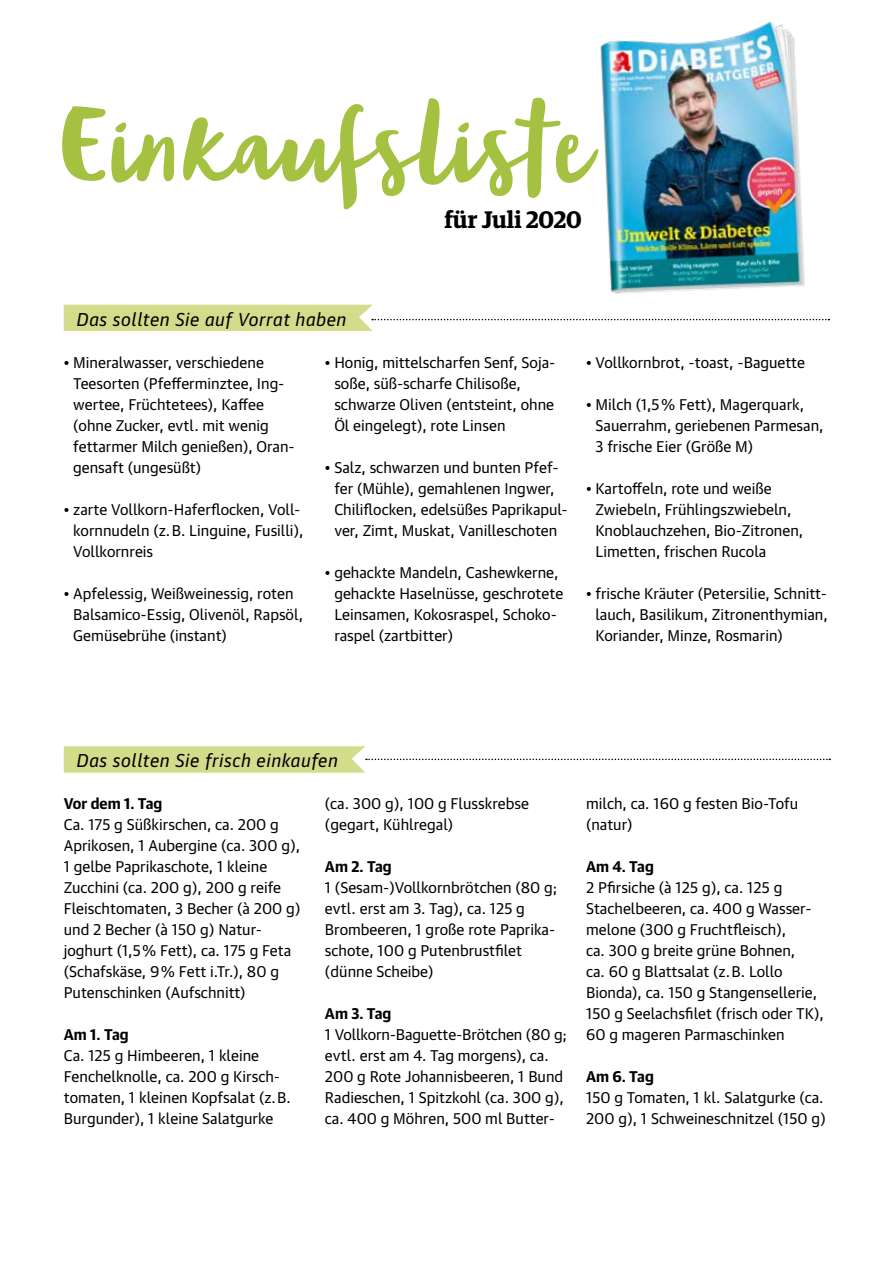
<style>
.page{position:relative;width:893px;height:1263px;background:#fff}
.page>*{position:absolute;margin:0;border:0;box-sizing:border-box;transform-origin:0 0}
.t1{font:88.05px "Blog Script";letter-spacing:-.005em;color:#a5c141}
.t2{font:600 24px "Guardian Egyp";color:#000}
.t3{font:italic 18px "Guardian Text Sans";letter-spacing:.03em;color:#000}
.t4{font:15px/21px "Guardian Text Sans";color:#000}
.t5{font:700 15px "Guardian Text Sans";color:#000}
</style>
<div class="page">
<svg style="left:64px;top:746px;width:766px;height:27px"></svg>
<svg style="left:64px;top:305px;width:765px;height:26px"></svg>
<img style="left:600px;top:21px;width:205px;height:273px">
<h1 class="t1" style="left:60px;top:97px;width:532px">Einkaufsliste</h1>
<h2 class="t2" style="left:444px;top:202px;width:139px">für Juli 2020</h2>
<p class="t3" style="left:77px;top:305px;width:271px">Das sollten Sie auf Vorrat haben</p>
<p class="t4" style="left:73px;top:350px;width:223px;text-indent:-9px">• Mineralwasser, verschiedene<br>Teesorten (Pfefferminztee, Ing&shy;wertee, Früchtetees), Kaffee (ohne Zucker, evtl. mit wenig fettarmer Milch genießen), Oran&shy;gensaft (ungesüßt)</p>
<p class="t4" style="left:73px;top:497px;width:232px;text-indent:-9px">• zarte Vollkorn-Haferflocken, Voll&shy;kornnudeln (z.B. Linguine, Fusilli),<br>Vollkornreis</p>
<p class="t4" style="left:73px;top:581px;width:232px;text-indent:-9px">• Apfelessig, Weißweinessig, roten<br>Balsamico-Essig, Olivenöl, Rapsöl,<br>Gemüsebrühe (instant)</p>
<p class="t4" style="left:334px;top:350px;width:223px;text-indent:-9px">• Honig, mittelscharfen Senf, Soja&shy;soße, süß-scharfe Chilisoße, schwarze Oliven (entsteint, ohne<br>Öl eingelegt), rote Linsen</p>
<p class="t4" style="left:334px;top:455px;width:235px;text-indent:-9px">• Salz, schwarzen und bunten Pfef&shy;fer (Mühle), gemahlenen Ingwer, Chiliflocken, edelsüßes Paprikapul&shy;ver, Zimt, Muskat, Vanilleschoten</p>
<p class="t4" style="left:334px;top:560px;width:230px;text-indent:-9px">• gehackte Mandeln, Cashewkerne, gehackte Haselnüsse, geschrotete<br>Leinsamen, Kokosraspel, Schoko&shy;raspel (zartbitter)</p>
<p class="t4" style="left:586px;top:350px;width:221px">• Vollkornbrot, -toast, -Baguette</p>
<p class="t4" style="left:595px;top:392px;width:230px;text-indent:-9px">• Milch (1,5 % Fett), Magerquark,<br>Sauerrahm, geriebenen Parmesan,<br>3 frische Eier (Größe M)</p>
<p class="t4" style="left:595px;top:476px;width:209px;text-indent:-9px">• Kartoffeln, rote und weiße<br>Zwiebeln, Frühlingszwiebeln,<br>Knoblauchzehen, Bio-Zitronen,<br>Limetten, frischen Rucola</p>
<p class="t4" style="left:595px;top:581px;width:234px;text-align:justify;text-indent:-9px">• frische Kräuter (Petersilie, Schnitt&shy;lauch, Basilikum, Zitronenthymian, Koriander, Minze, Rosmarin)</p>
<p class="t3" style="left:77px;top:746px;width:263px">Das sollten Sie frisch einkaufen</p>
<p class="t5" style="left:64px;top:791px;width:100px">Vor dem 1. Tag</p>
<p class="t4" style="left:64px;top:812px;width:238px">Ca. 175 g Süßkirschen, ca. 200 g<br>Aprikosen, 1 Aubergine (ca. 300 g),<br>1 gelbe Paprikaschote, 1 kleine<br>Zucchini (ca. 200 g), 200 g reife<br>Fleischtomaten, 3 Becher (à 200 g) und 2 Becher (à 150 g) Natur&shy;joghurt (1,5 % Fett), ca. 175 g Feta (Schafskäse, 9 % Fett i.Tr.), 80 g<br>Putenschinken (Aufschnitt)</p>
<p class="t5" style="left:64px;top:1022px;width:66px">Am 1. Tag</p>
<p class="t4" style="left:64px;top:1043px;width:229px">Ca. 125 g Himbeeren, 1 kleine<br>Fenchelknolle, ca. 200 g Kirsch&shy;tomaten, 1 kleinen Kopfsalat (z.B.<br>Burgunder), 1 kleine Salatgurke</p>
<p class="t4" style="left:325px;top:791px;width:206px">(ca. 300 g), 100 g Flusskrebse (gegart, Kühlregal)</p>
<p class="t5" style="left:325px;top:854px;width:68px">Am 2. Tag</p>
<p class="t4" style="left:325px;top:875px;width:234px">1 (Sesam-)Vollkornbrötchen (80 g; evtl. erst am 3. Tag), ca. 125 g<br>Brombeeren, 1 große rote Paprika&shy;schote, 100 g Putenbrustfilet (dünne Scheibe)</p>
<p class="t5" style="left:325px;top:1001px;width:68px">Am 3. Tag</p>
<p class="t4" style="left:325px;top:1022px;width:244px">1 Vollkorn-Baguette-Brötchen (80 g; evtl. erst am 4. Tag morgens), ca.<br>200 g Rote Johannisbeeren, 1 Bund Radieschen, 1 Spitzkohl (ca. 300 g), ca. 400 g Möhren, 500 ml Butter-</p>
<p class="t4" style="left:586px;top:791px;width:214px">milch, ca. 160 g festen Bio-Tofu (natur)</p>
<p class="t5" style="left:586px;top:854px;width:69px">Am 4. Tag</p>
<p class="t4" style="left:586px;top:875px;width:239px">2 Pfirsiche (à 125 g), ca. 125 g<br>Stachelbeeren, ca. 400 g Wasser&shy;melone (300 g Fruchtfleisch),<br>ca. 300 g breite grüne Bohnen,<br>ca. 60 g Blattsalat (z.B. Lollo<br>Bionda), ca. 150 g Stangensellerie,<br>150 g Seelachsfilet (frisch oder TK),<br>60 g mageren Parmaschinken</p>
<p class="t5" style="left:586px;top:1064px;width:69px">Am 6. Tag</p>
<p class="t4" style="left:586px;top:1085px;width:241px">150 g Tomaten, 1 kl. Salatgurke (ca.<br>200 g), 1 Schweineschnitzel (150 g)</p>
</div>
